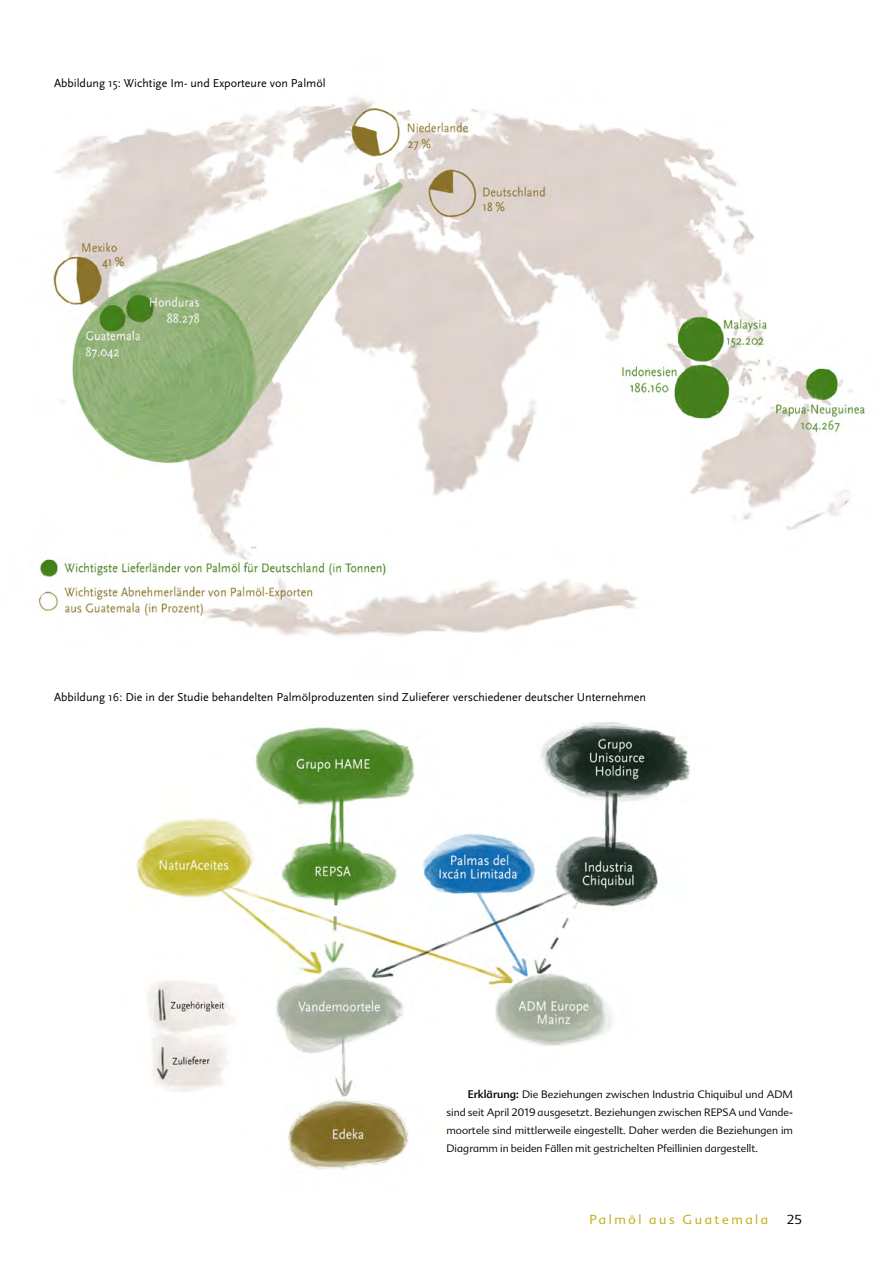
<style>
.page{position:relative;width:893px;height:1263px;background:#fff}
.page>*{position:absolute;margin:0;border:0;box-sizing:border-box;transform-origin:0 0}
.t1{font:condensed 13.5px "Scala Sans";color:#89732c}
.t2{font:300 12.75px "Advert";letter-spacing:.2em;color:#c3a700}
.t3{font:300 12.75px "Advert";color:#000}
.t4{font:12px "Scala Sans OT";color:#000}
.t5{font:300 10.5px/18px "Advert";color:#000;text-align:justify}
.s1{font-weight:400}
</style>
<div class="page">
<img style="left:131px;top:722px;width:560px;height:447px">
<img style="left:38px;top:96px;width:827px;height:540px">
<p class="t4" style="left:54px;top:76px;width:273px">Abbildung 15: Wichtige Im- und Exporteure von Palmöl</p>
<p class="t1" style="left:102px;top:254px;width:24px">41 %</p>
<p class="t1" style="left:408px;top:136px;width:25px">27 %</p>
<p class="t1" style="left:483px;top:199px;width:24px">18 %</p>
<p class="t4" style="left:54px;top:690px;width:594px">Abbildung 16: Die in der Studie behandelten Palmölproduzenten sind Zulieferer verschiedener deutscher Unternehmen</p>
<p class="t5" style="left:446px;top:1085px;width:348px;text-indent:21px"><span class="s1">Erklärung:</span> Die Beziehungen zwischen Industria Chiquibul und ADM sind seit April 2019 ausgesetzt. Beziehungen zwischen REPSA und Vande&shy;moortele sind mittlerweile eingestellt. Daher werden die Beziehungen im Diagramm in beiden Fällen mit gestrichelten Pfeillinien dargestellt.</p>
<p class="t2" style="left:589px;top:1212px;width:180px">Palmöl aus Guatemala</p>
<p class="t3" style="left:787px;top:1212px;width:17px">25</p>
</div>
